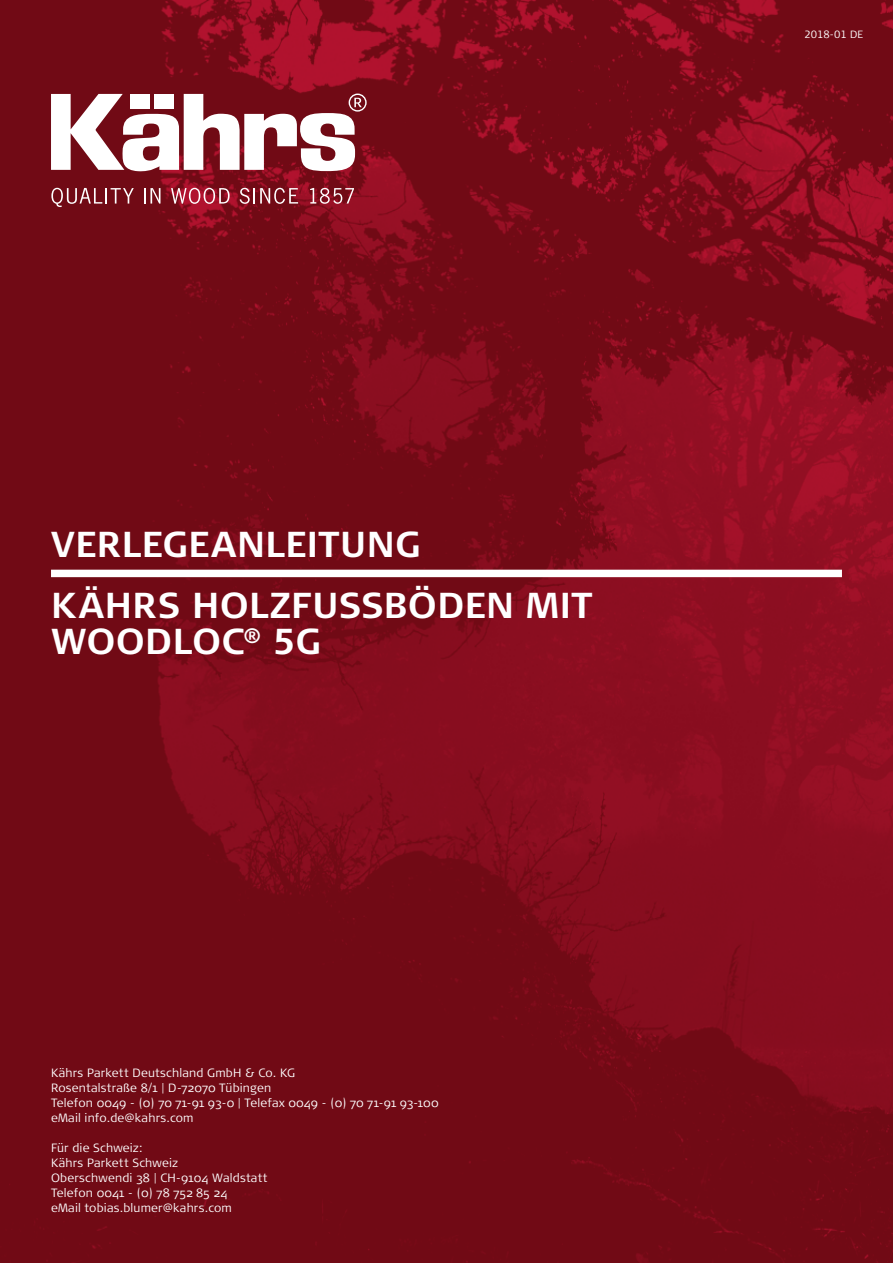
<style>
.page{position:relative;width:893px;height:1263px;background:#fff}
.page>*{position:absolute;margin:0;border:0;box-sizing:border-box;transform-origin:0 0}
.t1{font:700 36px/61.5px "Signa Pro";letter-spacing:.01em;color:#fff}
.t2{font:300 12px/15px "Signa Pro";letter-spacing:.015em;color:#fff}
.t3{font:300 10.5px "Signa Pro";color:#fff}
</style>
<div class="page">
<img style="left:0;top:0;width:893px;height:1263px">
<svg style="left:51px;top:188px;width:83px;height:19px;background:#8e3c45"></svg>
<svg style="left:144px;top:188px;width:16px;height:16px"></svg>
<svg style="left:171px;top:188px;width:59px;height:16px"></svg>
<svg style="left:240px;top:188px;width:58px;height:16px"></svg>
<svg style="left:310px;top:188px;width:44px;height:16px"></svg>
<svg style="left:51px;top:94px;width:316px;height:78px"></svg>
<div style="left:51px;top:570px;width:791px;height:7px;background:#fff"></div>
<h1 class="t1" style="left:51px;top:513px;width:543px">VERLEGEANLEITUNG<br>KÄHRS HOLZFUSSBÖDEN MIT</h1>
<h1 class="t1" style="left:51px;top:610px;width:271px">WOODLOC<sup>®</sup> 5G</h1>
<p class="t2" style="left:51px;top:1065px;width:389px">Kährs Parkett Deutschland GmbH &amp; Co. KG<br>Rosentalstraße 8/1 | D-72070 Tübingen<br>Telefon 0049 - (0) 70 71-91 93-0 | Telefax 0049 - (0) 70 71-91 93-100 eMail info.de@kahrs.com</p>
<p class="t2" style="left:51px;top:1140px;width:218px">Für die Schweiz:<br>Kährs Parkett Schweiz<br>Oberschwendi 38 | CH-9104 Waldstatt<br>Telefon 0041 - (0) 78 752 85 24<br>eMail tobias.blumer@kahrs.com</p>
<p class="t3" style="left:804px;top:28px;width:60px">2018-01 DE</p>
</div>
